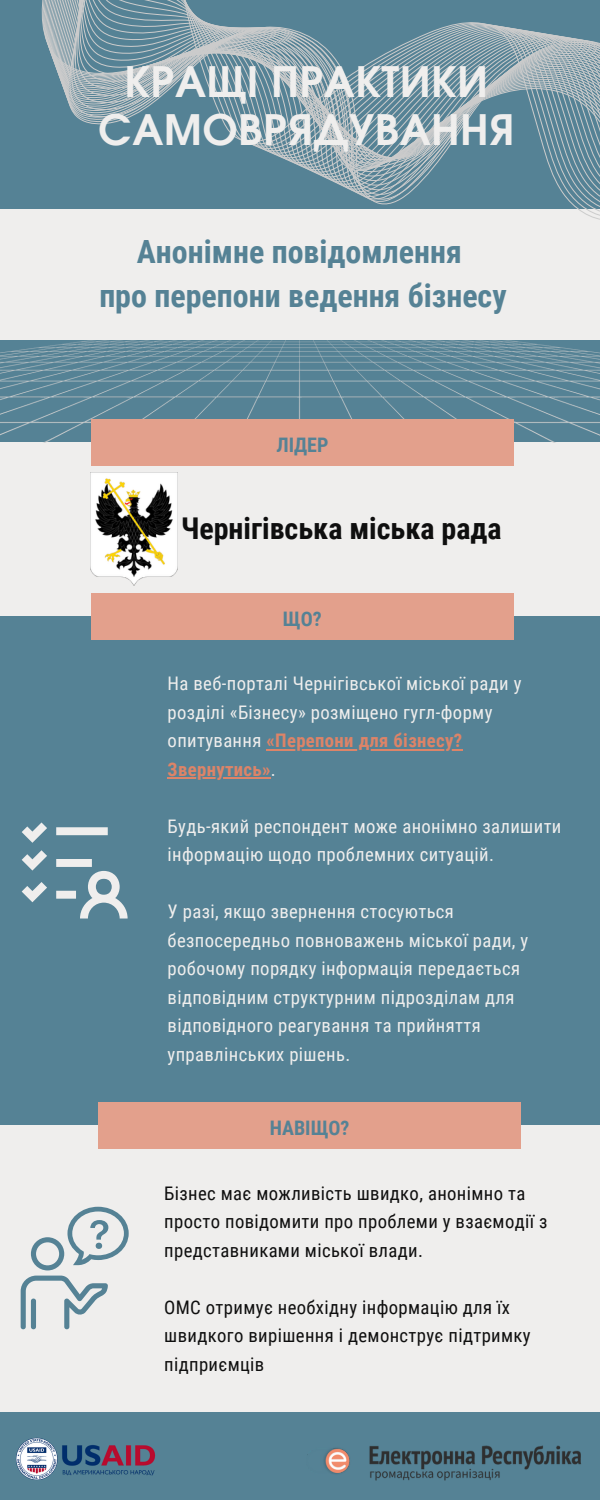
<style>
.page{position:relative;width:600px;height:1500px;background:#558295}
.page>*{position:absolute;margin:0;border:0;box-sizing:border-box;transform-origin:0 0}
.t1{font:700 42px/48px "Evolventa";letter-spacing:.01em;color:#efeeed;text-align:center}
.t2{font:700 32px "Roboto Condensed";color:#558295}
.t3{font:700 30px "Roboto Condensed";color:#0f0f0f}
.t4{font:700 20px "Roboto Condensed";color:#558295}
.t5{font:18.7px/28.5px "Roboto Condensed";letter-spacing:.02em;color:#efeeed}
.t6{font:18.7px/28.5px "Roboto Condensed";letter-spacing:.02em;color:#0f0f0f}
.s1{font-weight:700;color:#dd8468}
</style>
<div class="page">
<div style="left:0;top:442px;width:600px;height:174px;background:#efeeed"></div>
<img style="left:0;top:340px;width:600px;height:102px">
<div style="left:91px;top:419px;width:423px;height:46px;background:#e3a08c"></div>
<div style="left:91px;top:593px;width:423px;height:46px;background:#e3a08c"></div>
<div style="left:0;top:1125px;width:600px;height:287px;background:#efeeed"></div>
<div style="left:98px;top:1102px;width:423px;height:46px;background:#e3a08c"></div>
<div style="left:0;top:210px;width:600px;height:130px;background:#efeeed"></div>
<img style="left:16px;top:1437px;width:139px;height:43px">
<img style="left:307px;top:1445px;width:274px;height:35px">
<svg style="left:21px;top:1207px;width:108px;height:122px"></svg>
<svg style="left:22px;top:823px;width:106px;height:96px"></svg>
<img style="left:90px;top:472px;width:88px;height:114px">
<svg style="left:0;top:0;width:600px;height:220px"></svg>
<hr style="left:266px;top:749px;width:197px;height:1px;background:#dd8468">
<hr style="left:168px;top:777px;width:103px;height:2px;background:#dd8468">
<p class="t1" style="left:98px;top:60px;width:418px">КРАЩІ ПРАКТИКИ<br>САМОВРЯДУВАННЯ</p>
<p class="t2" style="left:137px;top:233px;width:327px">Анонімне повідомлення</p>
<p class="t2" style="left:99px;top:277px;width:409px">про перепони ведення бізнесу</p>
<p class="t4" style="left:276px;top:434px;width:53px">ЛІДЕР</p>
<p class="t3" style="left:181px;top:511px;width:322px">Чернігівська міська рада</p>
<p class="t4" style="left:283px;top:607px;width:40px">ЩО?</p>
<p class="t5" style="left:168px;top:670px;width:355px">На веб-порталі Чернігівської міської ради у розділі «Бізнесу» розміщено гугл-форму опитування <span class="s1">«Перепони для бізнесу?<br>Звернутись»</span>.</p>
<p class="t5" style="left:168px;top:812px;width:395px">Будь-який респондент може анонімно залишити інформацію щодо проблемних ситуацій.</p>
<p class="t5" style="left:168px;top:898px;width:362px">У разі, якщо звернення стосуються безпосередньо повноважень міської ради, у робочому порядку інформація передається відповідним структурним підрозділам для відповідного реагування та прийняття управлінських рішень.</p>
<p class="t4" style="left:270px;top:1117px;width:81px">НАВІЩО?</p>
<p class="t6" style="left:164px;top:1179px;width:385px">Бізнес має можливість швидко, анонімно та просто повідомити про проблеми у взаємодії з представниками міської влади.</p>
<p class="t6" style="left:164px;top:1293px;width:368px">ОМС отримує необхідну інформацію для їх швидкого вирішення і демонструє підтримку підприємців</p>
</div>
